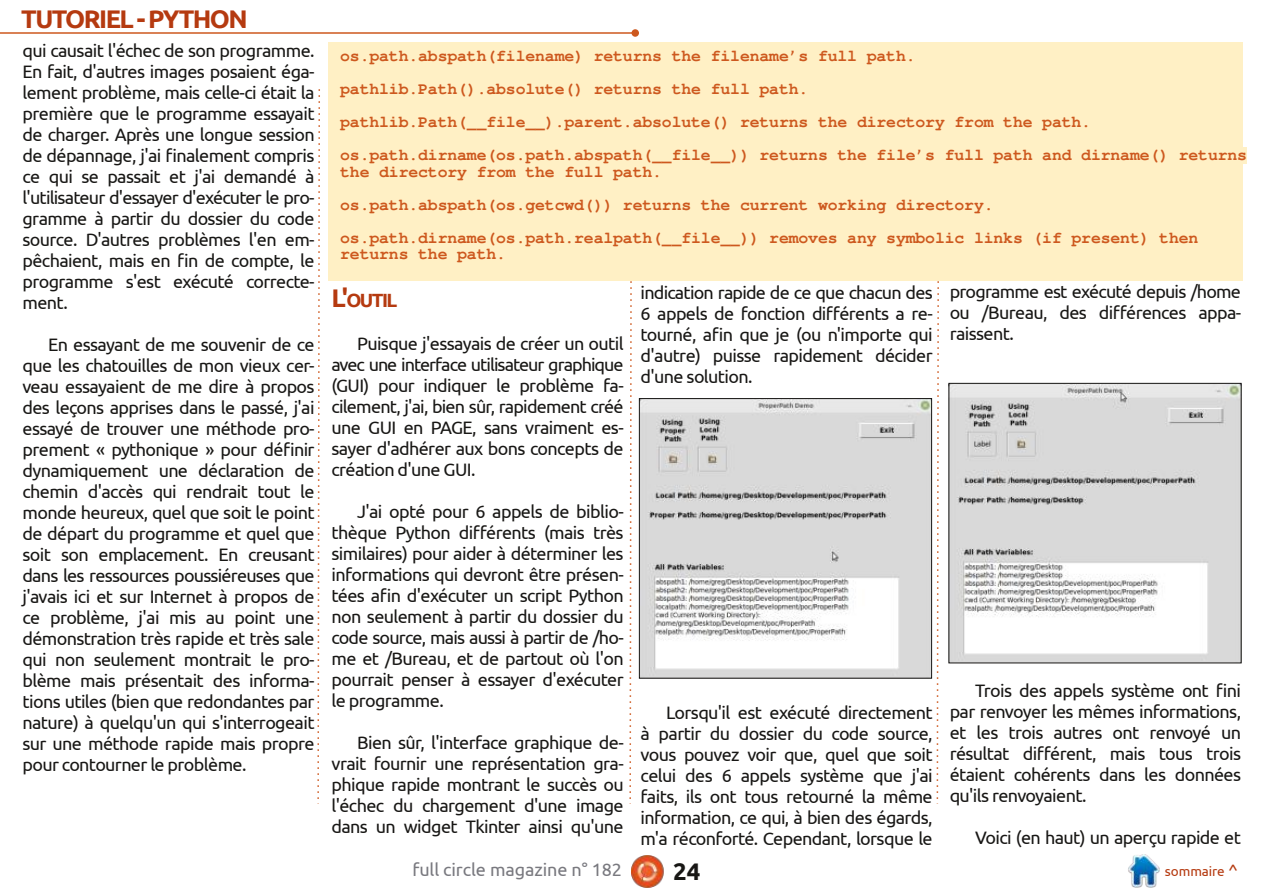
<style>
.page{position:relative;width:1263px;height:893px;background:#fff}
.page>*{position:absolute;margin:0;border:0;box-sizing:border-box;transform-origin:0 0}
.t1{font:700 25.5px "Ubuntu";letter-spacing:-.06em;color:#b53a10}
.t2{font:700 24px "Ubuntu";color:#181715}
.t3{font:700 19.2px "Ubuntu";letter-spacing:-.08em;color:#b53a10}
.t4{font:18px/21px "Ubuntu";letter-spacing:-.035em;color:#181715;text-align:justify}
.t5{font:18px "Ubuntu";letter-spacing:-.005em;color:#79797f}
.t6{font:700 16.5px/33px "Free Mono";letter-spacing:-.01em;color:#cd581e}
.t7{font:13.5px "Ubuntu";letter-spacing:-.005em;color:#b53a10}
.s1{font-size:25.5px}
.s2{font-size:16.5px}
</style>
<div class="page">
<img style="left:631px;top:855px;width:33px;height:33px">
<img style="left:1128px;top:855px;width:32px;height:32px">
<hr style="left:0;top:32px;width:635px;height:2px;background:#cd581e">
<div style="left:631px;top:29px;width:8px;height:8px;background:#cd581e;border-radius:50%"></div>
<svg style="left:629px;top:281px;width:3px;height:523px"></svg>
<svg style="left:317px;top:89px;width:3px;height:715px"></svg>
<svg style="left:936px;top:281px;width:3px;height:523px"></svg>
<div style="left:328px;top:43px;width:915px;height:238px;background:#fff0c5"></div>
<div style="left:340px;top:147px;width:907px;height:16px;background:#fff0c5"></div>
<img style="left:641px;top:401px;width:288px;height:275px">
<img style="left:951px;top:385px;width:288px;height:276px">
<h1 class="t1" style="left:21px;top:4px;width:228px">TUTORIEL - PYTHON</h1>
<p class="t4" style="left:22px;top:40px;width:294px">qui causait l'échec de son programme.<br>En fait, d'autres images posaient éga&shy;lement problème, mais celle-ci était la première que le programme essayait de charger. Après une longue session de dépannage, j'ai finalement compris ce qui se passait et j'ai demandé à l'utilisateur d'essayer d'exécuter le pro&shy;gramme à partir du dossier du code source. D'autres problèmes l'en em&shy;pêchaient, mais en fin de compte, le programme s'est exécuté correcte&shy;ment.</p>
<p class="t4" style="left:22px;top:334px;width:294px;text-indent:26px">En essayant de me souvenir de ce que les chatouilles de mon vieux cer&shy;veau essayaient de me dire à propos des leçons apprises dans le passé, j'ai essayé de trouver une méthode pro&shy;prement « pythonique » pour définir dynamiquement une déclaration de chemin d'accès qui rendrait tout le monde heureux, quel que soit le point de départ du programme et quel que soit son emplacement. En creusant dans les ressources poussiéreuses que j'avais ici et sur Internet à propos de ce problème, j'ai mis au point une démonstration très rapide et très sale qui non seulement montrait le pro&shy;blème mais présentait des informa&shy;tions utiles (bien que redondantes par nature) à quelqu'un qui s'interrogeait sur une méthode rapide mais propre pour contourner le problème.</p>
<p class="t6" style="left:340px;top:40px;width:908px">os.path.abspath(filename) returns the filename’s full path.<br>pathlib.Path().absolute() returns the full path.<br>pathlib.Path(__file__).parent.absolute() returns the directory from the path. os.path.dirname(os.path.abspath(__file__)) returns the file’s full path and dirname() returns</p>
<p class="t6" style="left:340px;top:155px;width:860px">the directory from the full path.<br>os.path.abspath(os.getcwd()) returns the current working directory. os.path.dirname(os.path.realpath(__file__)) removes any symbolic links (if present) then</p>
<p class="t6" style="left:340px;top:238px;width:167px">returns the path.</p>
<p class="t3" style="left:332px;top:289px;width:67px"><span class="s1">L'</span>OUTIL</p>
<p class="t4" style="left:332px;top:333px;width:294px;text-indent:26px">Puisque j'essayais de créer un outil avec une interface utilisateur graphique (GUI) pour indiquer le problème fa&shy;cilement, j'ai, bien sûr, rapidement créé une GUI en PAGE, sans vraiment es&shy;sayer d'adhérer aux bons concepts de création d'une GUI.</p>
<p class="t4" style="left:332px;top:501px;width:294px;text-indent:26px">J'ai opté pour 6 appels de biblio&shy;thèque Python différents (mais très similaires) pour aider à déterminer les informations qui devront être présen&shy;tées afin d'exécuter un script Python non seulement à partir du dossier du code source, mais aussi à partir de /ho&shy;me et /Bureau, et de partout où l'on pourrait penser à essayer d'exécuter le programme.</p>
<p class="t4" style="left:332px;top:732px;width:294px;text-indent:26px">Bien sûr, l'interface graphique de&shy;vrait fournir une représentation gra&shy;phique rapide montrant le succès ou l'échec du chargement d'une image dans un widget Tkinter ainsi qu'une</p>
<p class="t4" style="left:641px;top:282px;width:294px">indication rapide de ce que chacun des 6 appels de fonction différents a re&shy;tourné, afin que je (ou n'importe qui d'autre) puisse rapidement décider d'une solution.</p>
<p class="t4" style="left:641px;top:702px;width:294px;text-indent:26px">Lorsqu'il est exécuté directement à partir du dossier du code source, vous pouvez voir que, quel que soit celui des 6 appels système que j'ai faits, ils ont tous retourné la même information, ce qui, à bien des égards, m'a réconforté. Cependant, lorsque le</p>
<p class="t4" style="left:950px;top:281px;width:293px">programme est exécuté depuis /home ou /Bureau, des différences appa&shy;raissent.</p>
<p class="t4" style="left:950px;top:680px;width:293px;text-indent:26px">Trois des appels système ont fini par renvoyer les mêmes informations, et les trois autres ont renvoyé un résultat différent, mais tous trois étaient cohérents dans les données qu'ils renvoyaient.</p>
<p class="t4" style="left:975px;top:827px;width:267px">Voici (en haut) un aperçu rapide et</p>
<p class="t5" style="left:412px;top:859px;width:211px">full circle magazine n° 182</p>
<h2 class="t2" style="left:673px;top:857px;width:29px">24</h2>
<p class="t7" style="left:1165px;top:863px;width:74px">sommaire <span class="s2">^</span></p>
</div>
